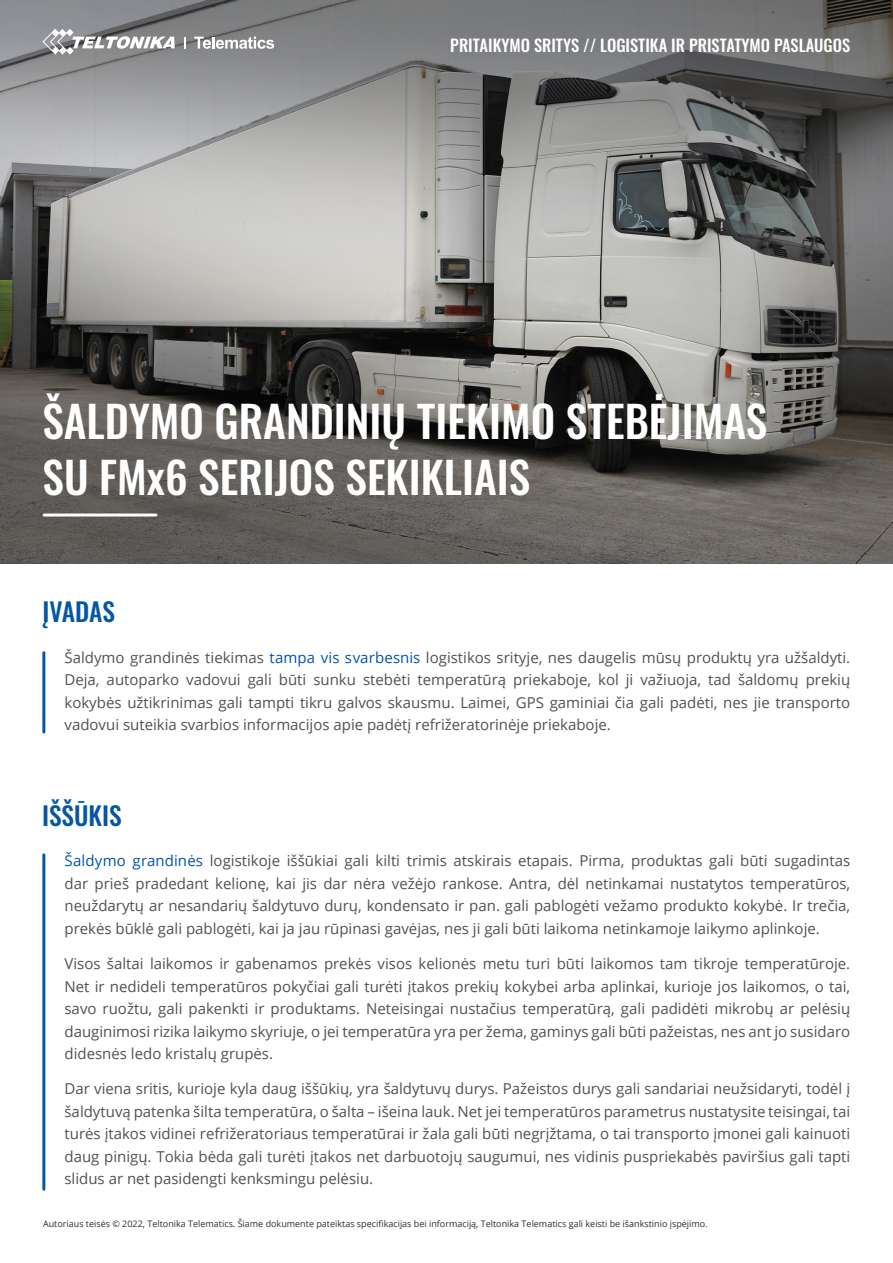
<style>
.page{position:relative;width:893px;height:1263px;background:#fff}
.page>*{position:absolute;margin:0;border:0;box-sizing:border-box;transform-origin:0 0}
.t1{font:500 43.5px/55.5px "Oswald";color:#fff}
.t2{font:500 25.5px "Oswald";color:#0556a5}
.t3{font:500 16.5px "Oswald";color:#fff}
.t4{font:15px/22.5px "Open Sans";color:#515153;text-align:justify}
.t5{font:9px "Open Sans";color:#2e2e2f}
.s1{color:#0054a6}
</style>
<div class="page">
<img style="left:0;top:0;width:893px;height:563px">
<hr style="left:42px;top:653px;width:3px;height:79px;background:#0556a5">
<hr style="left:42px;top:855px;width:3px;height:334px;background:#0556a5">
<hr style="left:44px;top:513px;width:112px;height:3px;background:#fff">
<svg style="left:184px;top:37px;width:2px;height:12px"></svg>
<svg style="left:42px;top:29px;width:133px;height:26px"></svg>
<svg style="left:194px;top:37px;width:80px;height:12px"></svg>
<p class="t3" style="left:450px;top:37px;width:401px">PRITAIKYMO SRITYS // LOGISTIKA IR PRISTATYMO PASLAUGOS</p>
<h1 class="t1" style="left:43px;top:396px;width:726px">ŠALDYMO GRANDINIŲ TIEKIMO STEBĖJIMAS<br>SU FMx6 SERIJOS SEKIKLIAIS</h1>
<h2 class="t2" style="left:43px;top:598px;width:74px">ĮVADAS</h2>
<p class="t4" style="left:64px;top:646px;width:787px">Šaldymo grandinės tiekimas <span class="s1">tampa vis svarbesnis</span> logistikos srityje, nes daugelis mūsų produktų yra užšaldyti.<br>Deja, autoparko vadovui gali būti sunku stebėti temperatūrą priekaboje, kol ji važiuoja, tad šaldomų prekių kokybės užtikrinimas gali tampti tikru galvos skausmu. Laimei, GPS gaminiai čia gali padėti, nes jie transporto vadovui suteikia svarbios informacijos apie padėtį refrižeratorinėje priekaboje.</p>
<h2 class="t2" style="left:42px;top:802px;width:81px">IŠŠŪKIS</h2>
<p class="t4" style="left:64px;top:849px;width:787px"><span class="s1">Šaldymo grandinės</span> logistikoje iššūkiai gali kilti trimis atskirais etapais. Pirma, produktas gali būti sugadintas dar prieš pradedant kelionę, kai jis dar nėra vežėjo rankose. Antra, dėl netinkamai nustatytos temperatūros, neuždarytų ar nesandarių šaldytuvo durų, kondensato ir pan. gali pablogėti vežamo produkto kokybė. Ir trečia, prekės būklė gali pablogėti, kai ja jau rūpinasi gavėjas, nes ji gali būti laikoma netinkamoje laikymo aplinkoje.</p>
<p class="t4" style="left:64px;top:952px;width:787px">Visos šaltai laikomos ir gabenamos prekės visos kelionės metu turi būti laikomos tam tikroje temperatūroje.<br>Net ir nedideli temperatūros pokyčiai gali turėti įtakos prekių kokybei arba aplinkai, kurioje jos laikomos, o tai, savo ruožtu, gali pakenkti ir produktams. Neteisingai nustačius temperatūrą, gali padidėti mikrobų ar pelėsių dauginimosi rizika laikymo skyriuje, o jei temperatūra yra per žema, gaminys gali būti pažeistas, nes ant jo susidaro didesnės ledo kristalų grupės.</p>
<p class="t4" style="left:64px;top:1077px;width:787px">Dar viena sritis, kurioje kyla daug iššūkių, yra šaldytuvų durys. Pažeistos durys gali sandariai neužsidaryti, todėl į šaldytuvą patenka šilta temperatūra, o šalta – išeina lauk. Net jei temperatūros parametrus nustatysite teisingai, tai turės įtakos vidinei refrižeratoriaus temperatūrai ir žala gali būti negrįžtama, o tai transporto įmonei gali kainuoti daug pinigų. Tokia bėda gali turėti įtakos net darbuotojų saugumui, nes vidinis puspriekabės paviršius gali tapti slidus ar net pasidengti kenksmingu pelėsiu.</p>
<p class="t5" style="left:43px;top:1218px;width:666px">Autoriaus teisės © 2022, Teltonika Telematics. Šiame dokumente pateiktas specifikacijas bei informaciją, Teltonika Telematics gali keisti be išankstinio įspėjimo.</p>
</div>
